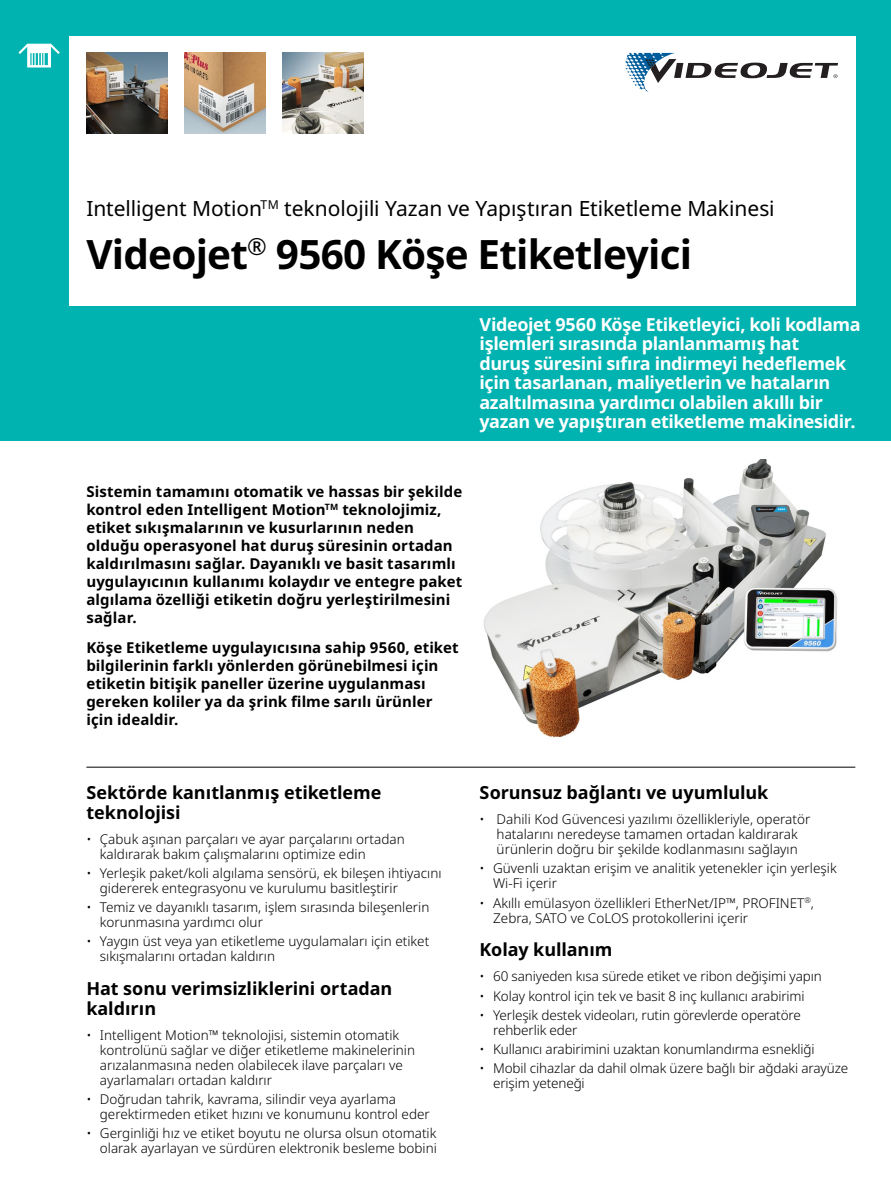
<style>
.page{position:relative;width:891px;height:1188px;background:#fff}
.page>*{position:absolute;margin:0;border:0;box-sizing:border-box;transform-origin:0 0}
.t1{font:700 40.5px "Noto Sans";letter-spacing:-.02em;color:#000}
.t2{font:21px "Noto Sans";letter-spacing:-.005em;color:#000}
.t3{font:700 18px/19.5px "Noto Sans";letter-spacing:-.025em;color:#fff}
.t4{font:700 18px/19.5px "Noto Sans";letter-spacing:-.005em;color:#000}
.t5{font:700 15px/18px "Noto Sans";letter-spacing:.005em;color:#000}
.t6{font:300 13.5px/15px "Noto Sans";color:#000}
</style>
<div class="page">
<div style="left:0;top:0;width:891px;height:441px;background:#00b3b0"></div>
<div style="left:69px;top:36px;width:786px;height:270px;background:#fff"></div>
<hr style="left:86px;top:767px;width:769px;height:1px;background:#000">
<img style="left:185px;top:53px;width:81px;height:81px">
<img style="left:283px;top:53px;width:81px;height:81px">
<img style="left:86px;top:53px;width:81px;height:81px">
<svg style="left:19px;top:44px;width:41px;height:24px"></svg>
<img style="left:483px;top:459px;width:355px;height:279px">
<svg style="left:625px;top:53px;width:213px;height:39px"></svg>
<h2 class="t2" style="left:86px;top:194px;width:690px">Intelligent Motion<sup>TM</sup> teknolojili Yazan ve Yapıştıran Etiketleme Makinesi</h2>
<h1 class="t1" style="left:86px;top:226px;width:607px">Videojet<sup>®</sup> 9560 Köşe Etiketleyici</h1>
<p class="t3" style="left:480px;top:314px;width:383px">Videojet 9560 Köşe Etiketleyici, koli kodlama işlemleri sırasında planlanmamış hat<br>duruş süresini sıfıra indirmeyi hedeflemek için tasarlanan, maliyetlerin ve hataların azaltılmasına yardımcı olabilen akıllı bir yazan ve yapıştıran etiketleme makinesidir.</p>
<p class="t5" style="left:86px;top:482px;width:377px">Sistemin tamamını otomatik ve hassas bir şekilde kontrol eden Intelligent Motion<sup>TM</sup> teknolojimiz, etiket sıkışmalarının ve kusurlarının neden olduğu operasyonel hat duruş süresinin ortadan kaldırılmasını sağlar. Dayanıklı ve basit tasarımlı uygulayıcının kullanımı kolaydır ve entegre paket algılama özelliği etiketin doğru yerleştirilmesini sağlar.</p>
<p class="t5" style="left:86px;top:639px;width:374px">Köşe Etiketleme uygulayıcısına sahip 9560, etiket bilgilerinin farklı yönlerden görünebilmesi için etiketin bitişik paneller üzerine uygulanması gereken koliler ya da şrink filme sarılı ürünler için idealdir.</p>
<h3 class="t4" style="left:86px;top:782px;width:297px">Sektörde kanıtlanmış etiketleme teknolojisi</h3>
<p class="t6" style="left:100px;top:832px;width:306px;text-indent:-14px">• Çabuk aşınan parçaları ve ayar parçalarını ortadan kaldırarak bakım çalışmalarını optimize edin</p>
<p class="t6" style="left:100px;top:866px;width:343px;text-indent:-14px">• Yerleşik paket/koli algılama sensörü, ek bileşen ihtiyacını gidererek entegrasyonu ve kurulumu basitleştirir</p>
<p class="t6" style="left:100px;top:900px;width:331px;text-indent:-14px">• Temiz ve dayanıklı tasarım, işlem sırasında bileşenlerin korunmasına yardımcı olur</p>
<p class="t6" style="left:100px;top:934px;width:331px;text-indent:-14px">• Yaygın üst veya yan etiketleme uygulamaları için etiket sıkışmalarını ortadan kaldırın</p>
<h3 class="t4" style="left:86px;top:978px;width:307px">Hat sonu verimsizliklerini ortadan kaldırın</h3>
<p class="t6" style="left:100px;top:1028px;width:317px;text-indent:-14px">• Intelligent Motion™ teknolojisi, sistemin otomatik kontrolünü sağlar ve diğer etiketleme makinelerinin arızalanmasına neden olabilecek ilave parçaları ve ayarlamaları ortadan kaldırır</p>
<p class="t6" style="left:100px;top:1092px;width:332px;text-indent:-14px">• Doğrudan tahrik, kavrama, silindir veya ayarlama gerektirmeden etiket hızını ve konumunu kontrol eder</p>
<p class="t6" style="left:86px;top:1126px;width:352px;text-align:right">• Gerginliği hız ve etiket boyutu ne olursa olsun otomatik olarak ayarlayan ve sürdüren elektronik besleme bobini</p>
<h3 class="t4" style="left:480px;top:782px;width:290px">Sorunsuz bağlantı ve uyumluluk</h3>
<p class="t6" style="left:480px;top:812px;width:332px;text-align:center">• Dahili Kod Güvencesi yazılımı özellikleriyle, operatör hatalarını neredeyse tamamen ortadan kaldırarak ürünlerin doğru bir şekilde kodlanmasını sağlayın</p>
<p class="t6" style="left:493px;top:861px;width:345px;text-indent:-14px">• Güvenli uzaktan erişim ve analitik yetenekler için yerleşik<br>Wi-Fi içerir</p>
<p class="t6" style="left:493px;top:896px;width:322px;text-indent:-13px">• Akıllı emülasyon özellikleri EtherNet/IP™, PROFINET<sup>®</sup>,<br>Zebra, SATO ve CoLOS protokollerini içerir</p>
<h3 class="t4" style="left:480px;top:940px;width:135px">Kolay kullanım</h3>
<p class="t6" style="left:480px;top:969px;width:344px">• 60 saniyeden kısa sürede etiket ve ribon değişimi yapın</p>
<p class="t6" style="left:480px;top:989px;width:326px">• Kolay kontrol için tek ve basit 8 inç kullanıcı arabirimi</p>
<p class="t6" style="left:493px;top:1008px;width:309px;text-indent:-14px">• Yerleşik destek videoları, rutin görevlerde operatöre rehberlik eder</p>
<p class="t6" style="left:480px;top:1042px;width:337px">• Kullanıcı arabirimini uzaktan konumlandırma esnekliği</p>
<p class="t6" style="left:493px;top:1061px;width:357px;text-indent:-14px">• Mobil cihazlar da dahil olmak üzere bağlı bir ağdaki arayüze erişim yeteneği</p>
</div>
